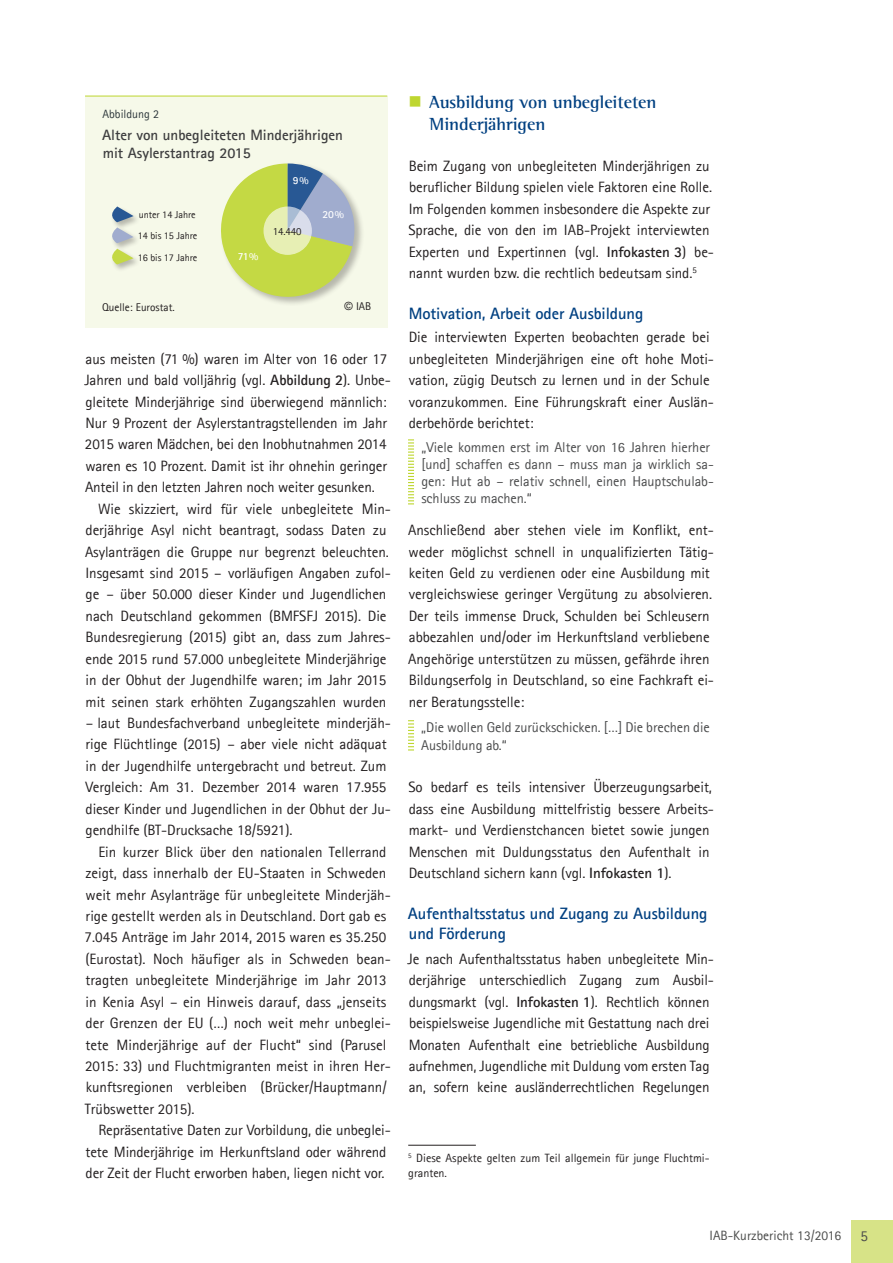
<style>
.page{position:relative;width:893px;height:1263px;background:#fff}
.page>*{position:absolute;margin:0;border:0;box-sizing:border-box;transform-origin:0 0}
.t1{font:700 18px/21.6px "Agfa Rotis Semi Serif";letter-spacing:-.005em;color:#014081}
.t2{font:700 16.5px/19.8px "Agfa Rotis Sans Serif";letter-spacing:-.005em;color:#014081}
.t3{font:15px/21.5px "Agfa Rotis Sans Serif";letter-spacing:-.005em;color:#231f20}
.t4{font:700 15px/18px "Agfa Rotis Sans Serif";color:#3e3e3f}
.t5{font:15px "Agfa Rotis Sans Serif";color:#4b4c4b}
.t6{font:14.25px/17.2px "Agfa Rotis Sans Serif";letter-spacing:-.005em;color:#4b4c4d}
.t7{font:13.5px "Agfa Rotis Sans Serif";color:#4b4c4b}
.t8{font:12px/15px "Agfa Rotis Sans Serif";color:#231f20}
.t9{font:12px "Agfa Rotis Sans Serif";color:#2e383c}
.t10{font:11.25px "Agfa Rotis Sans Serif";color:#231f20}
.t11{font:700 10.8px "Agfa Rotis Sans Serif";color:#fff}
.t12{font:10.8px "Agfa Rotis Sans Serif";color:#231f20}
.t13{font:10.2px/21.1px "Agfa Rotis Sans Serif";letter-spacing:-.005em;color:#231f20}
.s1{font-family:"Arial"}
.s2{font-weight:700}
</style>
<div class="page">
<hr style="left:408px;top:1145px;width:68px;height:1px;background:#231f20">
<svg style="left:408px;top:720px;width:6px;height:30px"></svg>
<svg style="left:408px;top:439px;width:6px;height:65px"></svg>
<div style="left:85px;top:96px;width:302px;height:231px;background:#f6f9e9"></div>
<div style="left:111px;top:205px;width:30px;height:25px;background:#231f20;opacity:.3"></div>
<div style="left:111px;top:226px;width:30px;height:25px;background:#231f20;opacity:.3"></div>
<svg style="left:111px;top:206px;width:23px;height:37px"></svg>
<div style="left:111px;top:248px;width:30px;height:24px;background:#231f20;opacity:.3"></div>
<svg style="left:111px;top:249px;width:23px;height:15px"></svg>
<hr style="left:85px;top:96px;width:302px;height:1px;background:#bed630">
<div style="left:219px;top:162px;width:146px;height:145px;background:#231f20;opacity:.3"></div>
<svg style="left:219px;top:163px;width:140px;height:141px"></svg>
<svg style="left:264px;top:207px;width:47px;height:47px;background:#dee7c1"></svg>
<div style="left:263px;top:206px;width:49px;height:49px;border:1px solid #fff;border-radius:50%"></div>
<div style="left:851px;top:1220px;width:42px;height:43px;background:#d7e387"></div>
<p class="t9" style="left:102px;top:107px;width:58px">Abbildung 2</p>
<p class="t4" style="left:102px;top:126px;width:243px">Alter von unbegleiteten Minderjährigen mit Asylerstantrag 2015</p>
<p class="t11" style="left:293px;top:173px;width:17px">9%</p>
<p class="t11" style="left:322px;top:208px;width:23px">20%</p>
<p class="t11" style="left:238px;top:249px;width:22px">71%</p>
<p class="t13" style="left:138px;top:204px;width:61px">unter 14 Jahre<br>14 bis 15 Jahre<br>16 bis 17 Jahre</p>
<p class="t12" style="left:273px;top:225px;width:30px">14.440</p>
<p class="t10" style="left:102px;top:300px;width:74px">Quelle: Eurostat.</p>
<p class="t10" style="left:345px;top:300px;width:28px"><span class="s1">©</span> IAB</p>
<p class="t3" style="left:84px;top:348px;width:308px">aus meisten (71 %) waren im Alter von 16 oder 17<br>Jahren und bald volljährig (vgl. <span class="s2">Abbildung 2</span>). Unbe&shy;gleitete Minderjährige sind überwiegend männlich:<br>Nur 9 Prozent der Asylerstantragstellenden im Jahr 2015 waren Mädchen, bei den Inobhutnahmen 2014 waren es 10 Prozent. Damit ist ihr ohnehin geringer Anteil in den letzten Jahren noch weiter gesunken.</p>
<p class="t3" style="left:85px;top:498px;width:307px;text-indent:13px">Wie skizziert, wird für viele unbegleitete Min&shy;derjährige Asyl nicht beantragt, sodass Daten zu Asylanträgen die Gruppe nur begrenzt beleuchten.<br>Insgesamt sind 2015 – vorläufigen Angaben zufol&shy;ge – über 50.000 dieser Kinder und Jugendlichen nach Deutschland gekommen (BMFSFJ 2015). Die Bundesregierung (2015) gibt an, dass zum Jahres&shy;ende 2015 rund 57.000 unbegleitete Minderjährige in der Obhut der Jugendhilfe waren; im Jahr 2015 mit seinen stark erhöhten Zugangszahlen wurden</p>
<p class="t3" style="left:86px;top:712px;width:307px">– laut Bundesfachverband unbegleitete minderjäh&shy;rige Flüchtlinge (2015) – aber viele nicht adäquat in der Jugendhilfe untergebracht und betreut. Zum Vergleich: Am 31. Dezember 2014 waren 17.955 dieser Kinder und Jugendlichen in der Obhut der Ju&shy;gendhilfe (BT-Drucksache 18/5921).</p>
<p class="t3" style="left:85px;top:841px;width:308px;text-indent:14px">Ein kurzer Blick über den nationalen Tellerrand zeigt, dass innerhalb der EU-Staaten in Schweden weit mehr Asylanträge für unbegleitete Minderjäh&shy;rige gestellt werden als in Deutschland. Dort gab es 7.045 Anträge im Jahr 2014, 2015 waren es 35.250 (Eurostat). Noch häufiger als in Schweden bean&shy;tragten unbegleitete Minderjährige im Jahr 2013 in Kenia Asyl – ein Hinweis darauf, dass „jenseits der Grenzen der EU (…) noch weit mehr unbeglei&shy;tete Minderjährige auf der Flucht“ sind (Parusel 2015: 33) und Fluchtmigranten meist in ihren Her&shy;kunftsregionen verbleiben (Brücker/Hauptmann/ Trübswetter 2015).</p>
<p class="t3" style="left:86px;top:1119px;width:307px;text-indent:13px">Repräsentative Daten zur Vorbildung, die unbeglei&shy;tete Minderjährige im Herkunftsland oder während der Zeit der Flucht erworben haben, liegen nicht vor.</p>
<p class="t1" style="left:429px;top:91px;width:229px">Ausbildung von unbegleiteten<br>Minderjährigen</p>
<p class="t3" style="left:408px;top:155px;width:307px">Beim Zugang von unbegleiteten Minderjährigen zu beruflicher Bildung spielen viele Faktoren eine Rolle.<br>Im Folgenden kommen insbesondere die Aspekte zur Sprache, die von den im IAB-Projekt interviewten Experten und Expertinnen (vgl. <span class="s2">Infokasten 3</span>) be&shy;nannt wurden bzw. die rechtlich bedeutsam sind.<sup>5</sup></p>
<p class="t2" style="left:409px;top:303px;width:236px">Motivation, Arbeit oder Ausbildung</p>
<p class="t3" style="left:409px;top:326px;width:307px">Die interviewten Experten beobachten gerade bei unbegleiteten Minderjährigen eine oft hohe Moti&shy;vation, zügig Deutsch zu lernen und in der Schule voranzukommen. Eine Führungskraft einer Auslän&shy;derbehörde berichtet:</p>
<p class="t6" style="left:421px;top:438px;width:294px">„Viele kommen erst im Alter von 16 Jahren hierher [und] schaffen es dann – muss man ja wirklich sa&shy;gen: Hut ab – relativ schnell, einen Hauptschulab&shy;schluss zu machen.“</p>
<p class="t3" style="left:408px;top:519px;width:307px">Anschließend aber stehen viele im Konflikt, ent&shy;weder möglichst schnell in unqualifizierten Tätig&shy;keiten Geld zu verdienen oder eine Ausbildung mit vergleichswiese geringer Vergütung zu absolvieren.<br>Der teils immense Druck, Schulden bei Schleusern abbezahlen und/oder im Herkunftsland verbliebene Angehörige unterstützen zu müssen, gefährde ihren Bildungserfolg in Deutschland, so eine Fachkraft ei&shy;ner Beratungsstelle:</p>
<p class="t6" style="left:421px;top:719px;width:290px">„Die wollen Geld zurückschicken. […] Die brechen die<br>Ausbildung ab.“</p>
<p class="t3" style="left:408px;top:776px;width:307px">So bedarf es teils intensiver Überzeugungsarbeit, dass eine Ausbildung mittelfristig bessere Arbeits&shy;markt- und Verdienstchancen bietet sowie jungen Menschen mit Duldungsstatus den Aufenthalt in Deutschland sichern kann (vgl. <span class="s2">Infokasten 1</span>).</p>
<p class="t2" style="left:408px;top:903px;width:301px">Aufenthaltsstatus und Zugang zu Ausbildung und Förderung</p>
<p class="t3" style="left:408px;top:948px;width:308px">Je nach Aufenthaltsstatus haben unbegleitete Min&shy;derjährige unterschiedlich Zugang zum Ausbil&shy;dungsmarkt (vgl. <span class="s2">Infokasten 1</span>). Rechtlich können beispielsweise Jugendliche mit Gestattung nach drei Monaten Aufenthalt eine betriebliche Ausbildung aufnehmen, Jugendliche mit Duldung vom ersten Tag an, sofern keine ausländerrechtlichen Regelungen</p>
<p class="t8" style="left:408px;top:1151px;width:303px"><sup>5</sup> Diese Aspekte gelten zum Teil allgemein für junge Fluchtmi&shy;granten.</p>
<p class="t7" style="left:709px;top:1227px;width:133px">IAB-Kurzbericht 13/2016</p>
<p class="t5" style="left:860px;top:1227px;width:9px">5</p>
</div>
